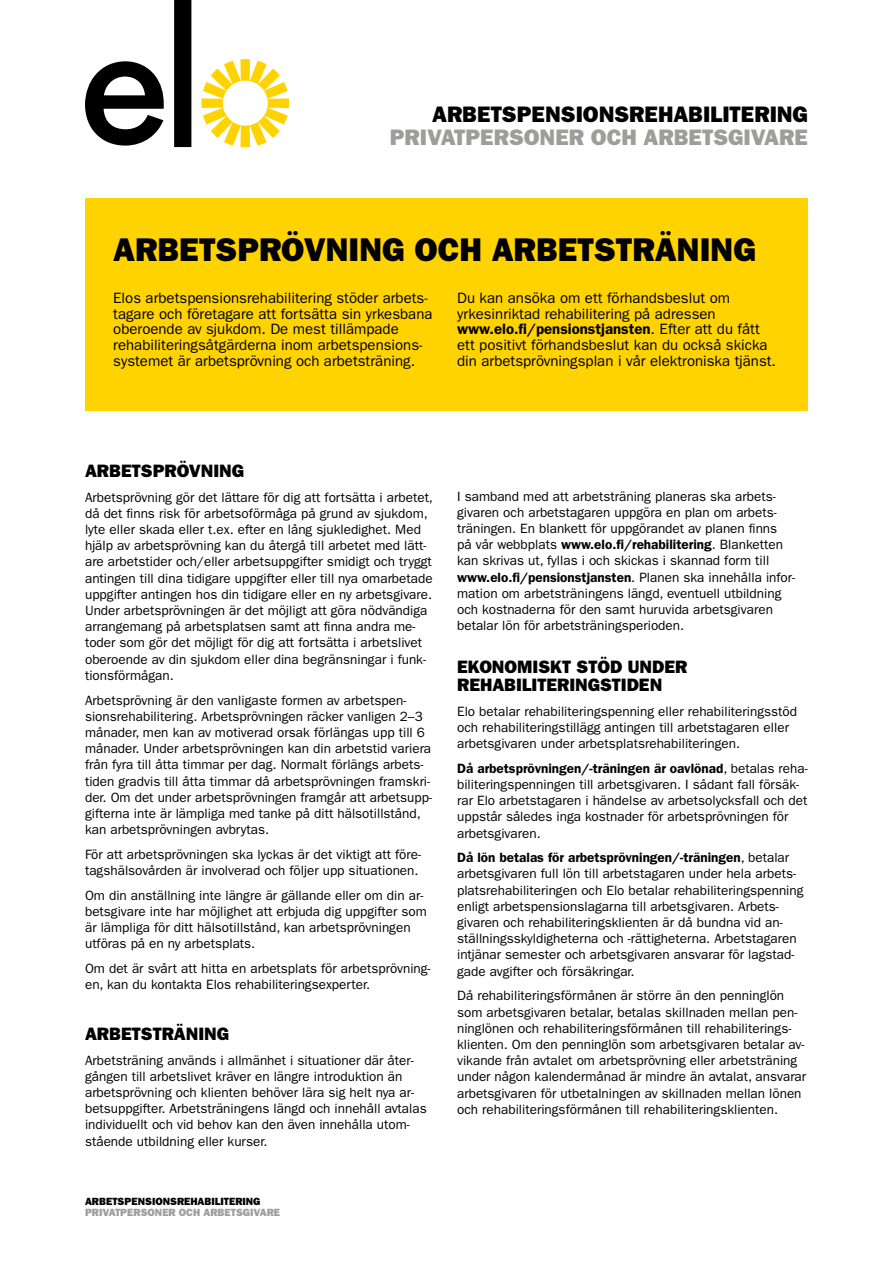
<style>
.page{position:relative;width:893px;height:1263px;background:#fff}
.page>*{position:absolute;margin:0;border:0;box-sizing:border-box;transform-origin:0 0}
.PÄÄOTSIKKO_HEAVY_22{font:33px "ITC Franklin Gothic Std Hvy";color:#000}
.ELÄKE_HEAVY_17_16{font:22.5px/22.5px "ITC Franklin Gothic Std Hvy";color:#9d9d9c;text-align:right}
.VÄLIOTSIKKO_HEAVY_17{font:18px/18px "ITC Franklin Gothic Std Hvy";color:#000}
.LEIPIS_BOOK_10_10_5{font:15px/15.8px "ITC Franklin Gothic Std";color:#000}
.LEIPIS_BOOK_9_10_8{font:13.5px/16.2px "ITC Franklin Gothic Std";color:#000}
.t1{font:10.5px/11.2px "ITC Franklin Gothic Std Hvy";color:#9d9d9c}
.s1{color:#000}
.s2{font-weight:600}
</style>
<div class="page">
<div style="left:85px;top:198px;width:723px;height:212px;background:#ffd300"></div>
<svg style="left:201px;top:59px;width:88px;height:88px"></svg>
<svg style="left:85px;top:0;width:106px;height:147px"></svg>
<p class="ELÄKE_HEAVY_17_16" style="left:390px;top:104px;width:420px"><span class="s1">ARBETSPENSIONSREHABILITERING<br></span>PRIVATPERSONER OCH ARBETSGIVARE</p>
<p class="PÄÄOTSIKKO_HEAVY_22" style="left:113px;top:230px;width:644px">ARBETSPRÖVNING OCH ARBETSTRÄNING</p>
<p class="LEIPIS_BOOK_10_10_5" style="left:113px;top:290px;width:321px">Elos arbetspensionsrehabilitering stöder arbets&shy;tagare och företagare att fortsätta sin yrkesbana oberoende av sjukdom. De mest tillämpade rehabiliteringsåtgärderna inom arbetspensions&shy;systemet är arbetsprövning och arbetsträning.</p>
<p class="LEIPIS_BOOK_10_10_5" style="left:457px;top:290px;width:320px">Du kan ansöka om ett förhandsbeslut om yrkesinriktad rehabilitering på adressen <span class="s2">www.elo.fi/pensionstjansten</span>. Efter att du fått ett positivt förhandsbeslut kan du också skicka din arbetsprövningsplan i vår elektroniska tjänst.</p>
<p class="VÄLIOTSIKKO_HEAVY_17" style="left:85px;top:462px;width:160px">ARBETSPRÖVNING</p>
<p class="LEIPIS_BOOK_9_10_8" style="left:85px;top:489px;width:349px">Arbetsprövning gör det lättare för dig att fortsätta i arbetet, då det finns risk för arbetsoförmåga på grund av sjukdom, lyte eller skada eller t.ex. efter en lång sjukledighet. Med hjälp av arbetsprövning kan du återgå till arbetet med lätt&shy;are arbetstider och/eller arbetsuppgifter smidigt och tryggt antingen till dina tidigare uppgifter eller till nya omarbetade uppgifter antingen hos din tidigare eller en ny arbetsgivare.<br>Under arbetsprövningen är det möjligt att göra nödvändiga arrangemang på arbetsplatsen samt att finna andra me&shy;toder som gör det möjligt för dig att fortsätta i arbetslivet oberoende av din sjukdom eller dina begränsningar i funk&shy;tionsförmågan.</p>
<p class="LEIPIS_BOOK_9_10_8" style="left:85px;top:692px;width:349px">Arbetsprövning är den vanligaste formen av arbetspen&shy;sionsrehabilitering. Arbetsprövningen räcker vanligen 2–3 månader, men kan av motiverad orsak förlängas upp till 6 månader. Under arbetsprövningen kan din arbetstid variera från fyra till åtta timmar per dag. Normalt förlängs arbets&shy;tiden gradvis till åtta timmar då arbetsprövningen framskri&shy;der. Om det under arbetsprövningen framgår att arbetsupp&shy;gifterna inte är lämpliga med tanke på ditt hälsotillstånd, kan arbetsprövningen avbrytas.</p>
<p class="LEIPIS_BOOK_9_10_8" style="left:85px;top:846px;width:337px">För att arbetsprövningen ska lyckas är det viktigt att före&shy;tagshälsovården är involverad och följer upp situationen.</p>
<p class="LEIPIS_BOOK_9_10_8" style="left:85px;top:887px;width:343px">Om din anställning inte längre är gällande eller om din ar&shy;betsgivare inte har möjlighet att erbjuda dig uppgifter som är lämpliga för ditt hälsotillstånd, kan arbetsprövningen utföras på en ny arbetsplats.</p>
<p class="LEIPIS_BOOK_9_10_8" style="left:85px;top:960px;width:347px">Om det är svårt att hitta en arbetsplats för arbetsprövning&shy;en, kan du kontakta Elos rehabiliteringsexperter.</p>
<p class="VÄLIOTSIKKO_HEAVY_17" style="left:85px;top:1025px;width:145px">ARBETSTRÄNING</p>
<p class="LEIPIS_BOOK_9_10_8" style="left:85px;top:1052px;width:343px">Arbetsträning används i allmänhet i situationer där åter&shy;gången till arbetslivet kräver en längre introduktion än arbetsprövning och klienten behöver lära sig helt nya ar&shy;betsuppgifter. Arbetsträningens längd och innehåll avtalas individuellt och vid behov kan den även innehålla utom&shy;stående utbildning eller kurser.</p>
<p class="t1" style="left:85px;top:1196px;width:197px"><span class="s1">ARBETSPENSIONSREHABILITERING<br></span>PRIVATPERSONER OCH ARBETSGIVARE</p>
<p class="LEIPIS_BOOK_9_10_8" style="left:457px;top:488px;width:340px">I samband med att arbetsträning planeras ska arbets&shy;givaren och arbetstagaren uppgöra en plan om arbets&shy;träningen. En blankett för uppgörandet av planen finns på vår webbplats <span class="s2">www.elo.fi/rehabilitering</span>. Blanketten kan skrivas ut, fyllas i och skickas i skannad form till <span class="s2">www.elo.fi/pensionstjansten</span>. Planen ska innehålla infor&shy;mation om arbetsträningens längd, eventuell utbildning och kostnaderna för den samt huruvida arbetsgivaren betalar lön för arbetsträningsperioden.</p>
<p class="VÄLIOTSIKKO_HEAVY_17" style="left:457px;top:658px;width:232px">EKONOMISKT STÖD UNDER<br>REHABILITERINGSTIDEN</p>
<p class="LEIPIS_BOOK_9_10_8" style="left:457px;top:703px;width:341px">Elo betalar rehabiliteringspenning eller rehabiliteringsstöd och rehabiliteringstillägg antingen till arbetstagaren eller arbetsgivaren under arbetsplatsrehabiliteringen.</p>
<p class="LEIPIS_BOOK_9_10_8" style="left:457px;top:760px;width:352px"><span class="s2">Då arbetsprövningen/-träningen är oavlönad</span>, betalas reha&shy;biliteringspenningen till arbetsgivaren. I sådant fall försäk&shy;rar Elo arbetstagaren i händelse av arbetsolycksfall och det uppstår således inga kostnader för arbetsprövningen för arbetsgivaren.</p>
<p class="LEIPIS_BOOK_9_10_8" style="left:457px;top:850px;width:348px"><span class="s2">Då lön betalas för arbetsprövningen/-träningen</span>, betalar arbetsgivaren full lön till arbetstagaren under hela arbets&shy;platsrehabiliteringen och Elo betalar rehabiliteringspenning enligt arbetspensionslagarna till arbetsgivaren. Arbets&shy;givaren och rehabiliteringsklienten är då bundna vid an&shy;ställningsskyldigheterna och -rättigheterna. Arbetstagaren intjänar semester och arbetsgivaren ansvarar för lagstad&shy;gade avgifter och försäkringar.</p>
<p class="LEIPIS_BOOK_9_10_8" style="left:457px;top:988px;width:351px">Då rehabiliteringsförmånen är större än den penninglön som arbetsgivaren betalar, betalas skillnaden mellan pen&shy;ninglönen och rehabiliteringsförmånen till rehabiliterings&shy;klienten. Om den penninglön som arbetsgivaren betalar av&shy;vikande från avtalet om arbetsprövning eller arbetsträning under någon kalendermånad är mindre än avtalat, ansvarar arbetsgivaren för utbetalningen av skillnaden mellan lönen och rehabiliteringsförmånen till rehabiliteringsklienten.</p>
</div>
